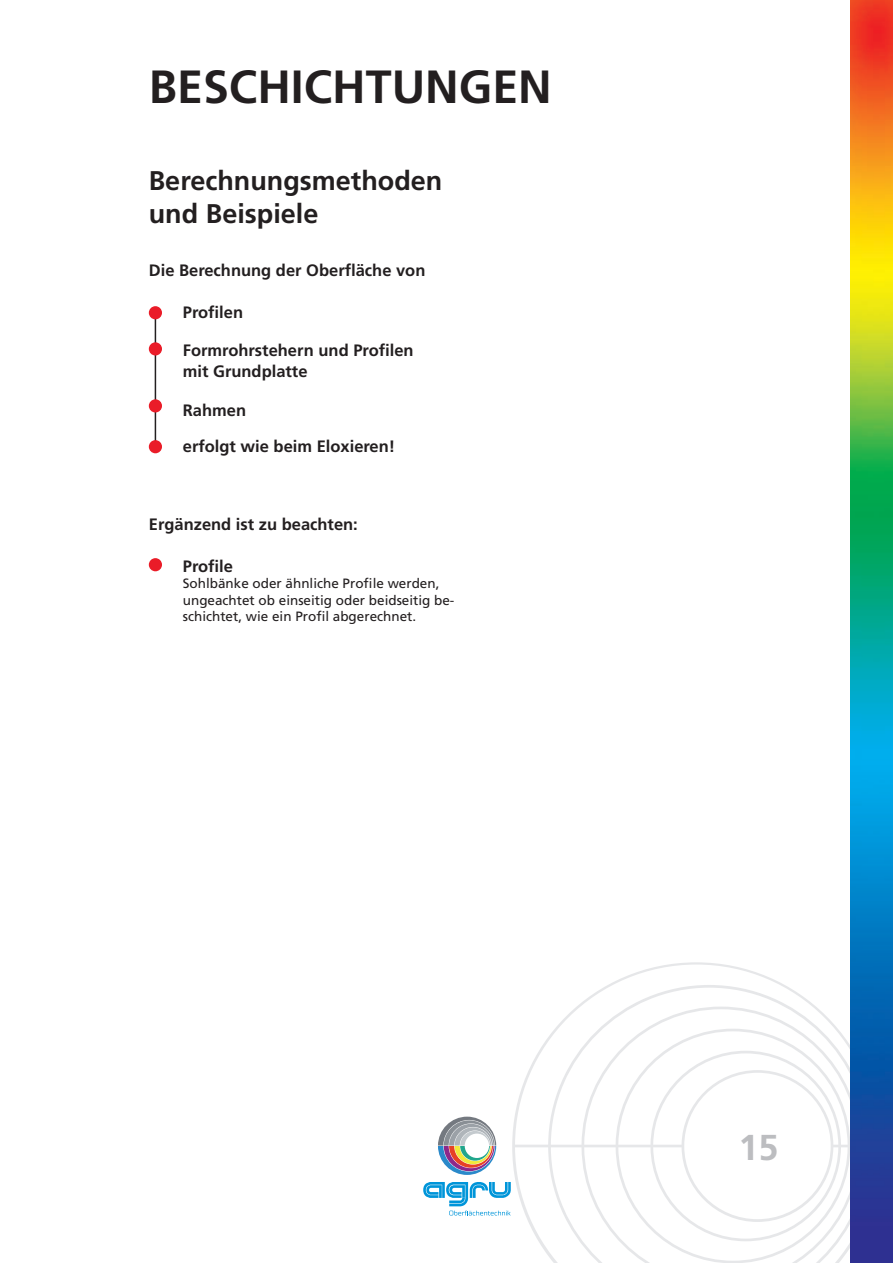
<style>
.page{position:relative;width:893px;height:1263px;background:#fff}
.page>*{position:absolute;margin:0;border:0;box-sizing:border-box;transform-origin:0 0}
.t1{font:700 46.5px "Frutiger LT Std";color:#231f20}
.t2{font:700 36px "Frutiger LT Std";color:#bcbdc0}
.t3{font:700 27px/32.4px "Frutiger LT Std";color:#231f20}
.t4{font:700 16.5px/21px "Frutiger LT Std";color:#231f20}
.t5{font:13.5px/16.5px "Frutiger LT Std";color:#231f20}
</style>
<div class="page">
<svg style="left:512px;top:962px;width:338px;height:301px"></svg>
<img style="left:850px;top:0;width:43px;height:1263px">
<svg style="left:438px;top:1116px;width:59px;height:59px"></svg>
<svg style="left:423px;top:1182px;width:88px;height:33px"></svg>
<hr style="left:155px;top:311px;width:1px;height:140px;background:#231f20">
<div style="left:149px;top:306px;width:13px;height:13px;background:#ea1c28;border-radius:50%"></div>
<div style="left:149px;top:342px;width:13px;height:13px;background:#ea1c28;border-radius:50%"></div>
<div style="left:149px;top:399px;width:13px;height:13px;background:#ea1c28;border-radius:50%"></div>
<div style="left:149px;top:558px;width:13px;height:13px;background:#ea1c28;border-radius:50%"></div>
<div style="left:149px;top:440px;width:13px;height:13px;background:#ea1c28;border-radius:50%"></div>
<h1 class="t1" style="left:149px;top:59px;width:405px">BESCHICHTUNGEN</h1>
<h3 class="t3" style="left:149px;top:165px;width:295px">Berechnungsmethoden und Beispiele</h3>
<p class="t4" style="left:149px;top:260px;width:278px">Die Berechnung der Oberfläche von</p>
<p class="t4" style="left:183px;top:302px;width:62px">Profilen</p>
<p class="t4" style="left:183px;top:339px;width:232px">Formrohrstehern und Profilen mit Grundplatte</p>
<p class="t4" style="left:183px;top:392px;width:214px;line-height:36px">Rahmen<br>erfolgt wie beim Eloxieren!</p>
<p class="t4" style="left:149px;top:513px;width:211px">Ergänzend ist zu beachten:</p>
<p class="t4" style="left:183px;top:555px;width:52px">Profile</p>
<p class="t5" style="left:183px;top:575px;width:273px">Sohlbänke oder ähnliche Profile werden, ungeachtet ob einseitig oder beidseitig be&shy;schichtet, wie ein Profil abgerechnet.</p>
<h2 class="t2" style="left:738px;top:1126px;width:42px">15</h2>
</div>
